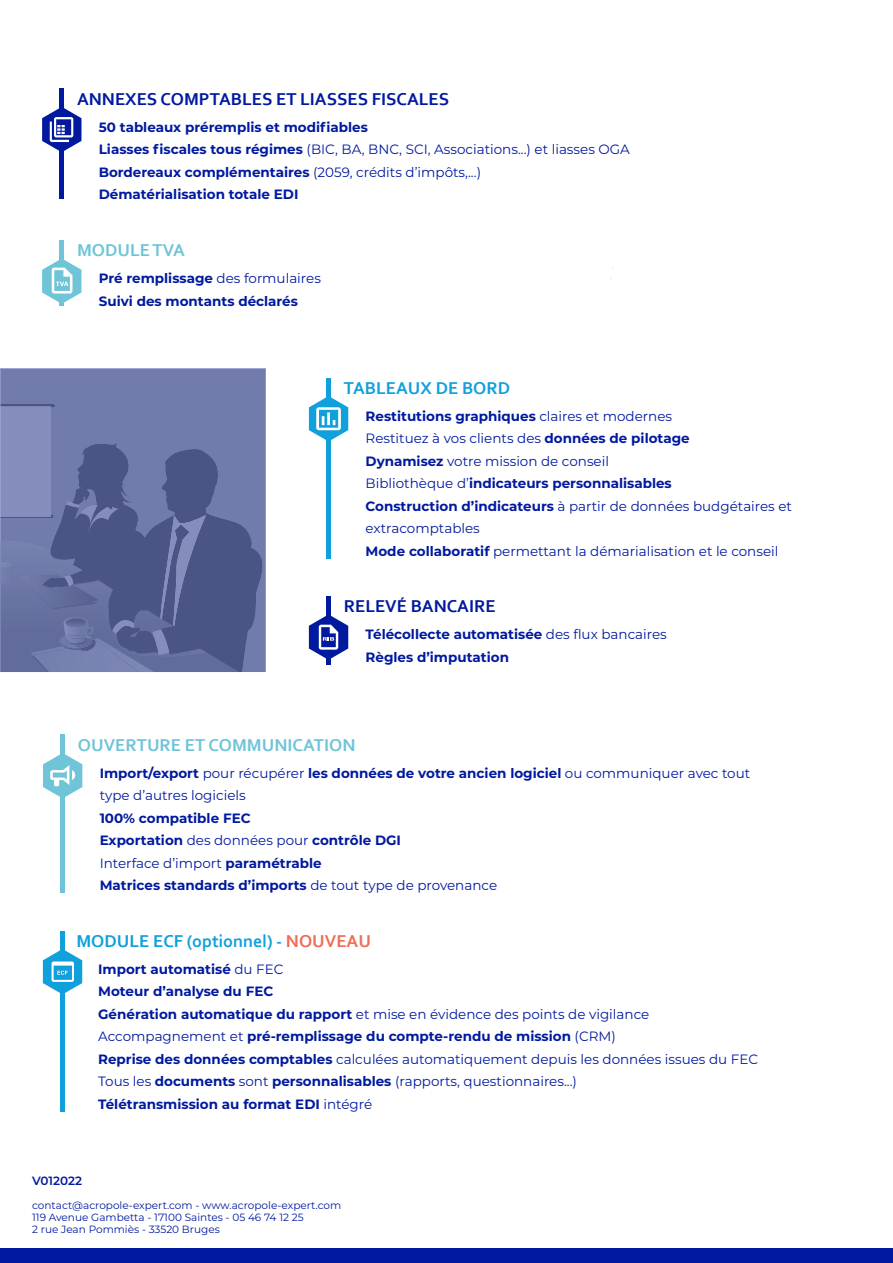
<style>
.page{position:relative;width:893px;height:1263px;background:#fff}
.page>*{position:absolute;margin:0;border:0;box-sizing:border-box;transform-origin:0 0}
.t1{font:700 18px "Corbel";color:#00199f}
.t2{font:700 18px "Corbel";color:#10a0db}
.t3{font:700 18px "Corbel";color:#70c4d7}
.t4{font:700 13.5px/22.5px "Montserrat";color:#00199f}
.t5{font:13.5px/22.5px "Montserrat";color:#00199f}
.t6{font:600 12px "Montserrat";letter-spacing:-.005em;color:#00199f}
.t7{font:10.5px/12px "Montserrat";color:#00199f}
.s1{font-weight:400}
.s2{font-weight:700}
.s3{color:#ef6d57}
</style>
<div class="page">
<div style="left:59px;top:89px;width:5px;height:110px;background:#00199f"></div>
<div style="left:59px;top:240px;width:5px;height:66px;background:#70c4d7"></div>
<svg style="left:42px;top:259px;width:39px;height:44px"></svg>
<svg style="left:42px;top:108px;width:39px;height:43px"></svg>
<div style="left:0;top:1249px;width:893px;height:14px;background:#00199f"></div>
<div style="left:326px;top:378px;width:5px;height:180px;background:#10a0db"></div>
<div style="left:60px;top:735px;width:5px;height:158px;background:#70c4d7"></div>
<div style="left:326px;top:596px;width:5px;height:69px;background:#00199f"></div>
<svg style="left:43px;top:754px;width:39px;height:43px"></svg>
<svg style="left:309px;top:616px;width:39px;height:43px"></svg>
<svg style="left:309px;top:397px;width:39px;height:43px"></svg>
<div style="left:60px;top:931px;width:5px;height:180px;background:#10a0db"></div>
<svg style="left:43px;top:950px;width:39px;height:43px"></svg>
<svg style="left:0;top:369px;width:265px;height:303px"></svg>
<h1 class="t1" style="left:77px;top:88px;width:374px">ANNEXES COMPTABLES ET LIASSES FISCALES</h1>
<p class="t4" style="left:99px;top:115px;width:533px">50 tableaux préremplis et modifiables<br>Liasses fiscales tous régimes <span class="s1">(BIC, BA, BNC, SCI, Associations...) et liasses OGA </span>Bordereaux complémentaires <span class="s1">(2059, crédits d’impôts,...)<br></span>Dématérialisation totale EDI</p>
<h1 class="t3" style="left:77px;top:239px;width:110px">MODULE TVA</h1>
<p class="t4" style="left:99px;top:266px;width:224px">Pré remplissage <span class="s1">des formulaires<br></span>Suivi des montants déclarés</p>
<h1 class="t2" style="left:344px;top:377px;width:168px">TABLEAUX DE BORD</h1>
<p class="t5" style="left:366px;top:404px;width:428px"><span class="s2">Restitutions graphiques</span> claires et modernes<br>Restituez à vos clients des <span class="s2">données de pilotage<br>Dynamisez</span> votre mission de conseil<br>Bibliothèque d’<span class="s2">indicateurs personnalisables<br>Construction d’indicateurs</span> à partir de données budgétaires et extracomptables<br><span class="s2">Mode collaboratif</span> permettant la démarialisation et le conseil</p>
<h1 class="t1" style="left:344px;top:595px;width:153px">RELEVÉ BANCAIRE</h1>
<p class="t4" style="left:366px;top:622px;width:303px">Télécollecte automatisée <span class="s1">des flux bancaires<br></span>Règles d’imputation</p>
<h1 class="t3" style="left:78px;top:734px;width:279px">OUVERTURE ET COMMUNICATION</h1>
<p class="t5" style="left:100px;top:761px;width:652px"><span class="s2">Import/export</span> pour récupérer <span class="s2">les données de votre ancien logiciel</span> ou communiquer avec tout type d’autres logiciels</p>
<p class="t4" style="left:100px;top:806px;width:399px">100% compatible FEC<br>Exportation <span class="s1">des données pour</span> contrôle DGI<br><span class="s1">Interface d’import</span> paramétrable<br>Matrices standards d’imports <span class="s1">de tout type de provenance</span></p>
<h1 class="t2" style="left:76px;top:930px;width:296px">MODULE ECF (optionnel) - <span class="s3">NOUVEAU</span></h1>
<p class="t4" style="left:98px;top:957px;width:661px">Import automatisé <span class="s1">du FEC<br></span>Moteur d’analyse du FEC<br>Génération automatique du rapport <span class="s1">et mise en évidence des points de vigilance Accompagnement et</span> pré-remplissage du compte-rendu de mission <span class="s1">(CRM)<br></span>Reprise des données comptables <span class="s1">calculées automatiquement depuis les données issues du FEC Tous les</span> documents <span class="s1">sont</span> personnalisables <span class="s1">(rapports, questionnaires...)<br></span>Télétransmission au format EDI <span class="s1">intégré</span></p>
<p class="t6" style="left:32px;top:1172px;width:51px">V012022</p>
<p class="t7" style="left:32px;top:1199px;width:311px">contact@acropole-expert.com - www.acropole-expert.com<br>119 Avenue Gambetta - 17100 Saintes - 05 46 74 12 25<br>2 rue Jean Pommiès - 33520 Bruges</p>
</div>
